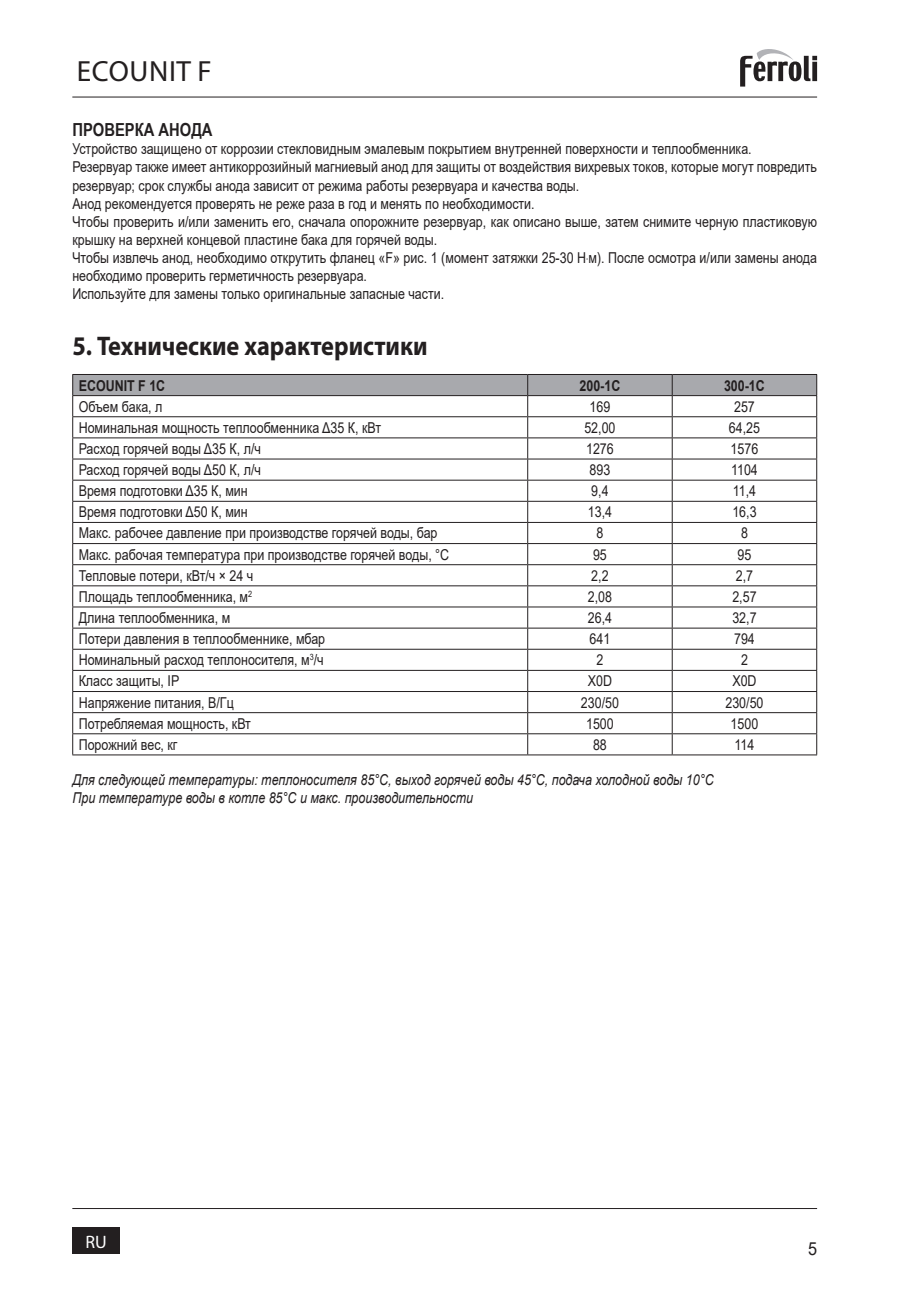
<style>
.page{position:relative;width:915px;height:1306px;background:#fff}
.page>*{position:absolute;margin:0;border:0;box-sizing:border-box;transform-origin:0 0}
.t1{font:29.25px "Myriad Pro";letter-spacing:.02em;color:#231f20}
.t2{font:700 27px "Myriad Pro";color:#231f20;scale:.9 1}
.t3{font:700 18px "Arial Narrow";color:#231f20}
.t4{font:18px "Myriad Pro";color:#fff}
.t5{font:18px "Arial";color:#231f20;scale:.9 1}
.t6{font:15px/18px "Arial";color:#231f20;scale:.83 1}
.t7{font:italic 15px/18px "Arial";color:#231f20;scale:.83 1}
.t8{font:700 15px "Arial";color:#231f20;scale:.83 1}
.s1{font-family:"Myriad Pro";font-weight:300}
</style>
<div class="page">
<svg style="left:740px;top:49px;width:76px;height:38px"></svg>
<hr style="left:72px;top:1208px;width:744px;height:1px;background:#231f20">
<hr style="left:72px;top:97px;width:744px;height:1px;background:#231f20">
<div style="left:72px;top:1227px;width:48px;height:26px;background:#231f20"></div>
<svg style="left:72px;top:374px;width:745px;height:380px"></svg>
<hr style="left:72px;top:754px;width:455px;height:1px;background:#231f20">
<hr style="left:527px;top:754px;width:145px;height:1px;background:#231f20">
<hr style="left:672px;top:754px;width:144px;height:1px;background:#231f20">
<h1 class="t1" style="left:77px;top:53px;width:136px">ECOUNIT F</h1>
<p class="t3" style="left:72px;top:116px;width:142px">ПРОВЕРКА АНОДА</p>
<p class="t6" style="left:72px;top:140px;width:898px">Устройство защищено от коррозии стекловидным эмалевым покрытием внутренней поверхности и теплообменника.<br>Резервуар также имеет антикоррозийный магниевый анод для защиты от воздействия вихревых токов, которые могут повредить резервуар; срок службы анода зависит от режима работы резервуара и качества воды.<br>Анод рекомендуется проверять не реже раза в год и менять по необходимости.<br>Чтобы проверить и/или заменить его, сначала опорожните резервуар, как описано выше, затем снимите черную пластиковую крышку на верхней концевой пластине бака для горячей воды.<br>Чтобы извлечь анод, необходимо открутить фланец «F» рис. 1 (момент затяжки 25-30 Н<span class="s1">·</span>м). После осмотра и/или замены анода необходимо проверить герметичность резервуара.<br>Используйте для замены только оригинальные запасные части.</p>
<h2 class="t2" style="left:72px;top:328px;width:396px">5. Технические характеристики</h2>
<p class="t8" style="left:79px;top:374px;width:106px">ECOUNIT F 1С</p>
<p class="t8" style="left:579px;top:374px;width:51px">200-1С</p>
<p class="t8" style="left:723px;top:374px;width:51px">300-1С</p>
<p class="t6" style="left:79px;top:397px;width:102px">Объем бака, л</p>
<p class="t6" style="left:589px;top:397px;width:27px">169</p>
<p class="t6" style="left:733px;top:397px;width:27px">257</p>
<p class="t6" style="left:79px;top:418px;width:366px">Номинальная мощность теплообменника Δ35 К, кВт</p>
<p class="t6" style="left:584px;top:418px;width:39px">52,00</p>
<p class="t6" style="left:728px;top:418px;width:39px">64,25</p>
<p class="t6" style="left:79px;top:439px;width:221px">Расход горячей воды Δ35 К, л/ч</p>
<p class="t6" style="left:586px;top:439px;width:35px">1276</p>
<p class="t6" style="left:730px;top:439px;width:35px">1576</p>
<p class="t6" style="left:79px;top:460px;width:221px">Расход горячей воды Δ50 К, л/ч</p>
<p class="t6" style="left:589px;top:460px;width:27px">893</p>
<p class="t6" style="left:730px;top:460px;width:34px">1104</p>
<p class="t6" style="left:79px;top:482px;width:205px">Время подготовки Δ35 К, мин</p>
<p class="t6" style="left:591px;top:482px;width:22px">9,4</p>
<p class="t6" style="left:732px;top:482px;width:30px">11,4</p>
<p class="t6" style="left:79px;top:503px;width:205px">Время подготовки Δ50 К, мин</p>
<p class="t6" style="left:587px;top:503px;width:31px">13,4</p>
<p class="t6" style="left:732px;top:503px;width:31px">16,3</p>
<p class="t6" style="left:79px;top:524px;width:433px">Макс. рабочее давление при производстве горячей воды, бар</p>
<p class="t6" style="left:596px;top:524px;width:10px">8</p>
<p class="t6" style="left:740px;top:524px;width:10px">8</p>
<p class="t6" style="left:79px;top:545px;width:448px">Макс. рабочая температура при производстве горячей воды, °С</p>
<p class="t6" style="left:593px;top:545px;width:18px">95</p>
<p class="t6" style="left:737px;top:545px;width:18px">95</p>
<p class="t6" style="left:79px;top:566px;width:212px">Тепловые потери, кВт/ч × 24 ч</p>
<p class="t6" style="left:591px;top:566px;width:22px">2,2</p>
<p class="t6" style="left:735px;top:566px;width:22px">2,7</p>
<p class="t6" style="left:79px;top:587px;width:210px">Площадь теплообменника, м<sup>2</sup></p>
<p class="t6" style="left:587px;top:587px;width:31px">2,08</p>
<p class="t6" style="left:732px;top:587px;width:31px">2,57</p>
<p class="t6" style="left:79px;top:608px;width:184px">Длина теплообменника, м</p>
<p class="t6" style="left:587px;top:608px;width:31px">26,4</p>
<p class="t6" style="left:732px;top:608px;width:31px">32,7</p>
<p class="t6" style="left:79px;top:629px;width:298px">Потери давления в теплообменнике, мбар</p>
<p class="t6" style="left:589px;top:629px;width:27px">641</p>
<p class="t6" style="left:733px;top:629px;width:27px">794</p>
<p class="t6" style="left:79px;top:651px;width:296px">Номинальный расход теплоносителя, м<sup>3</sup>/ч</p>
<p class="t6" style="left:596px;top:651px;width:10px">2</p>
<p class="t6" style="left:740px;top:651px;width:10px">2</p>
<p class="t6" style="left:79px;top:672px;width:123px">Класс защиты, IР</p>
<p class="t6" style="left:587px;top:672px;width:31px">X0D</p>
<p class="t6" style="left:732px;top:672px;width:31px">X0D</p>
<p class="t6" style="left:79px;top:693px;width:188px">Напряжение питания, В/Гц</p>
<p class="t6" style="left:580px;top:693px;width:47px">230/50</p>
<p class="t6" style="left:725px;top:693px;width:47px">230/50</p>
<p class="t6" style="left:79px;top:714px;width:209px">Потребляемая мощность, кВт</p>
<p class="t6" style="left:586px;top:714px;width:35px">1500</p>
<p class="t6" style="left:730px;top:714px;width:35px">1500</p>
<p class="t6" style="left:79px;top:735px;width:120px">Порожний вес, кг</p>
<p class="t6" style="left:593px;top:735px;width:18px">88</p>
<p class="t6" style="left:734px;top:735px;width:25px">114</p>
<p class="t7" style="left:72px;top:771px;width:774px">Для следующей температуры: теплоносителя 85°С, выход горячей воды 45°С, подача холодной воды 10°С<br>При температуре воды в котле 85°С и макс. производительности</p>
<p class="t4" style="left:85px;top:1230px;width:23px">RU</p>
<p class="t5" style="left:807px;top:1236px;width:12px">5</p>
</div>
